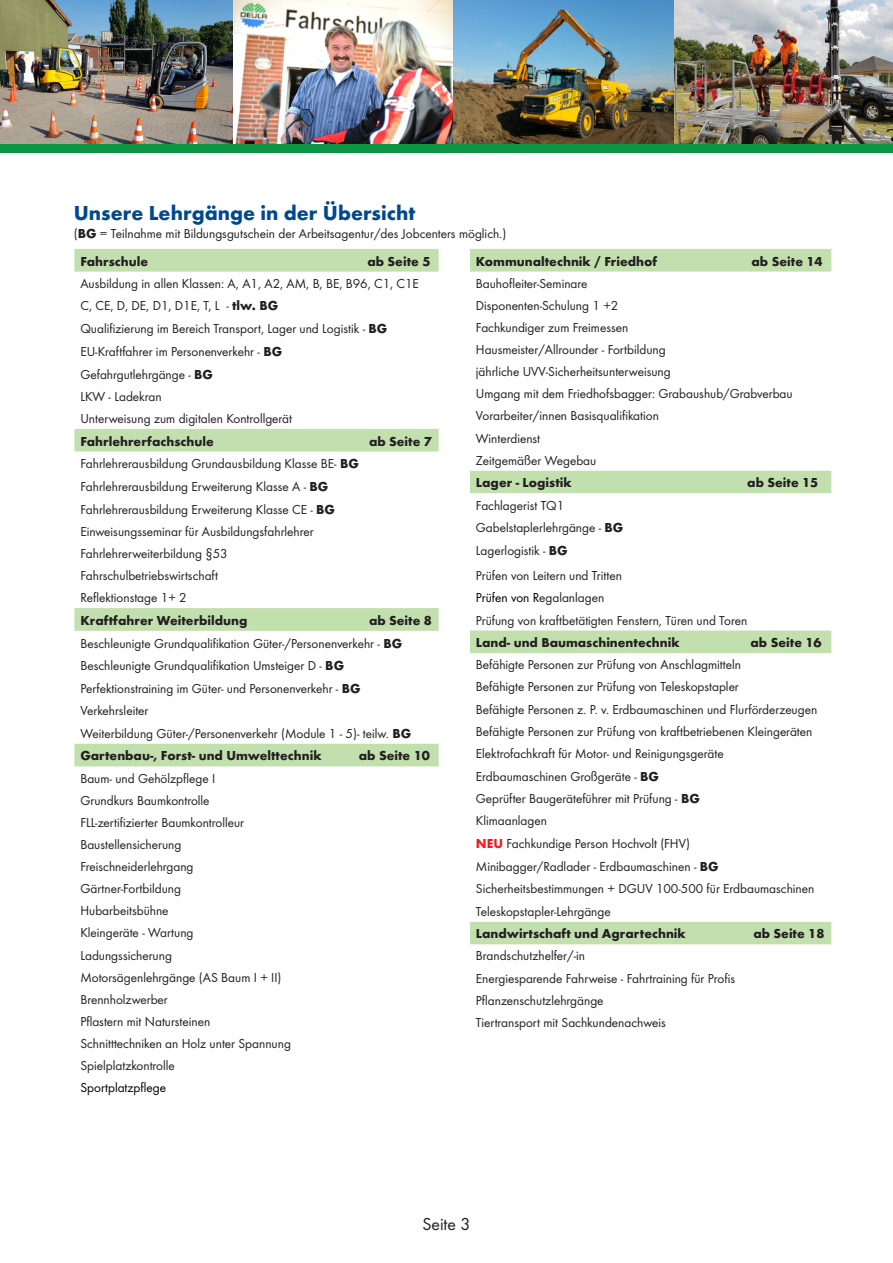
<style>
.page{position:relative;width:893px;height:1263px;background:#fff}
.page>*{position:absolute;margin:0;border:0;box-sizing:border-box;transform-origin:0 0}
.t1{font:700 21px "Futura";color:#01498e}
.t2{font:18px "Futura Boo";color:#231f20}
.t3{font:13.5px/22.2px "Futura Boo";color:#231f20}
.t4{font:700 13.5px "Futura";color:#231f20}
.t5{font:13.5px "Futura Boo";color:#000}
.s1{font-family:"Futura";font-weight:700}
.s2{color:#000}
.s3{font-family:"Futura";font-weight:700;color:#ee1d23}
</style>
<div class="page">
<img style="left:235px;top:0;width:658px;height:145px">
<img style="left:0;top:0;width:235px;height:145px">
<div style="left:0;top:145px;width:893px;height:8px;background:#0d9344"></div>
<svg style="left:74px;top:249px;width:365px;height:517px"></svg>
<svg style="left:470px;top:249px;width:361px;height:695px"></svg>
<svg style="left:470px;top:493px;width:361px;height:429px"></svg>
<h1 class="t1" style="left:74px;top:200px;width:343px">Unsere Lehrgänge in der Übersicht</h1>
<p class="t3" style="left:74px;top:222px;width:434px">(<span class="s1">BG</span> = Teilnahme mit Bildungsgutschein der Arbeitsagentur/des Jobcenters möglich.)</p>
<p class="t4" style="left:80px;top:253px;width:69px">Fahrschule</p>
<p class="t4" style="left:367px;top:253px;width:64px">ab Seite 5</p>
<p class="t3" style="left:80px;top:272px;width:340px">Ausbildung in allen Klassen: A, A1, A2, AM, B, BE, B96, C1, C1E C, CE, D, DE, D1, D1E, T, L - <span class="s1">tlw. BG<br></span>Qualifizierung im Bereich Transport, Lager und Logistik - <span class="s1">BG </span>EU-Kraftfahrer im Personenverkehr - <span class="s1">BG<br></span>Gefahrgutlehrgänge - <span class="s1">BG<br></span>LKW - Ladekran<br>Unterweisung zum digitalen Kontrollgerät</p>
<p class="t4" style="left:80px;top:433px;width:135px">Fahrlehrerfachschule</p>
<p class="t4" style="left:369px;top:433px;width:64px">ab Seite 7</p>
<p class="t3" style="left:80px;top:452px;width:280px">Fahrlehrerausbildung Grundausbildung Klasse BE- <span class="s1">BG </span>Fahrlehrerausbildung Erweiterung Klasse A - <span class="s1">BG </span>Fahrlehrerausbildung Erweiterung Klasse CE - <span class="s1">BG </span>Einweisungsseminar für Ausbildungsfahrlehrer Fahrlehrerweiterbildung §53<br>Fahrschulbetriebswirtschaft<br>Reflektionstage 1+ 2</p>
<p class="t4" style="left:80px;top:612px;width:169px">Kraftfahrer Weiterbildung</p>
<p class="t4" style="left:369px;top:612px;width:64px">ab Seite 8</p>
<p class="t3" style="left:80px;top:632px;width:332px">Beschleunigte Grundqualifikation Güter-/Personenverkehr - <span class="s1">BG </span>Beschleunigte Grundqualifikation Umsteiger D - <span class="s1">BG </span>Perfektionstraining im Güter- und Personenverkehr - <span class="s1">BG </span>Verkehrsleiter<br>Weiterbildung Güter-/Personenverkehr (Module 1 - 5)- teilw. <span class="s1">BG</span></p>
<p class="t4" style="left:80px;top:747px;width:243px">Gartenbau-, Forst- und Umwelttechnik</p>
<p class="t4" style="left:359px;top:747px;width:73px">ab Seite 10</p>
<p class="t3" style="left:80px;top:767px;width:212px">Baum- und Gehölzpflege I<br>Grundkurs Baumkontrolle<br>FLL-zertifizierter Baumkontrolleur<br>Baustellensicherung<br>Freischneiderlehrgang<br>Gärtner-Fortbildung<br>Hubarbeitsbühne<br>Kleingeräte - Wartung<br>Ladungssicherung<br>Motorsägenlehrgänge (AS Baum I + II)<br>Brennholzwerber<br>Pflastern mit Natursteinen<br>Schnitttechniken an Holz unter Spannung<br>Spielplatzkontrolle</p>
<p class="t5" style="left:80px;top:1080px;width:87px">Sportplatzpflege</p>
<p class="t4" style="left:476px;top:253px;width:183px">Kommunaltechnik / Friedhof</p>
<p class="t4" style="left:752px;top:253px;width:73px">ab Seite 14</p>
<p class="t3" style="left:476px;top:272px;width:318px">Bauhofleiter-Seminare<br>Disponenten-Schulung 1 +2<br>Fachkundiger zum Freimessen<br>Hausmeister/Allrounder - Fortbildung<br>jährliche UVV-Sicherheitsunterweisung<br>Umgang mit dem Friedhofsbagger: Grabaushub/Grabverbau Vorarbeiter/innen Basisqualifikation<br>Winterdienst<br>Zeitgemäßer Wegebau</p>
<p class="t4" style="left:476px;top:474px;width:97px">Lager - Logistik</p>
<p class="t4" style="left:747px;top:474px;width:73px">ab Seite 15</p>
<p class="t3" style="left:476px;top:494px;width:149px;line-height:22.6px">Fachlagerist TQ1<br>Gabelstaplerlehrgänge - <span class="s1">BG<br></span>Lagerlogistik - <span class="s1">BG</span></p>
<p class="t3" style="left:476px;top:565px;width:273px">Prüfen von Leitern und Tritten<br><span class="s2">Prüfen von R</span>egalanlagen<br>Prüfung von kraftbetätigten Fenstern, Türen und Toren</p>
<p class="t4" style="left:476px;top:634px;width:205px">Land- und Baumaschinentechnik</p>
<p class="t4" style="left:751px;top:634px;width:73px">ab Seite 16</p>
<p class="t3" style="left:476px;top:654px;width:343px">Befähigte Personen zur Prüfung von Anschlagmitteln<br>Befähigte Personen zur Prüfung von Teleskopstapler<br>Befähigte Personen z. P. v. Erdbaumaschinen und Flurförderzeugen Befähigte Personen zur Prüfung von kraftbetriebenen Kleingeräten Elektrofachkraft für Motor- und Reinigungsgeräte Erdbaumaschinen Großgeräte - <span class="s1">BG<br></span>Geprüfter Baugeräteführer mit Prüfung - <span class="s1">BG<br></span>Klimaanlagen<br><span class="s3">NEU</span> Fachkundige Person Hochvolt (FHV)<br>Minibagger/Radlader - Erdbaumaschinen - <span class="s1">BG </span>Sicherheitsbestimmungen + DGUV 100-500 für Erdbaumaschinen Teleskopstapler-Lehrgänge</p>
<p class="t4" style="left:476px;top:925px;width:212px">Landwirtschaft und Agrartechnik</p>
<p class="t4" style="left:753px;top:925px;width:73px">ab Seite 18</p>
<p class="t3" style="left:476px;top:945px;width:261px">Brandschutzhelfer/-in<br>Energiesparende Fahrweise - Fahrtraining für Profis Pflanzenschutzlehrgänge<br>Tiertransport mit Sachkundenachweis</p>
<h2 class="t2" style="left:423px;top:1213px;width:49px">Seite 3</h2>
</div>
